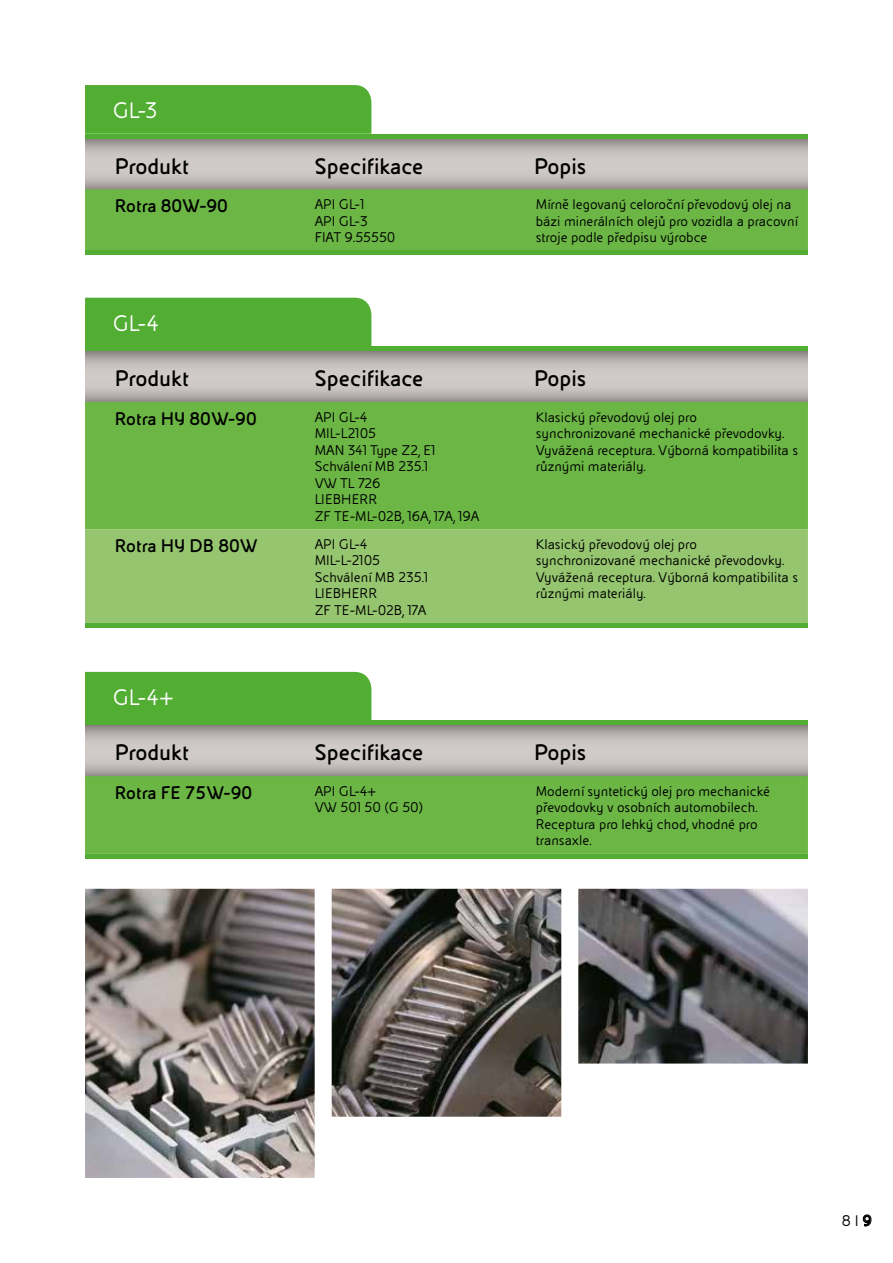
<style>
.page{position:relative;width:893px;height:1263px;background:#fff}
.page>*{position:absolute;margin:0;border:0;box-sizing:border-box;transform-origin:0 0}
.t1{font:700 24px "Eni Tab CE";color:#000}
.t2{font:24px "Eni Tab CE";color:#fff}
.t3{font:700 19.5px "Eni Tab CE";color:#000}
.t4{font:16.5px "Eni Tab CE";color:#000}
.t5{font:15px/16.5px "Eni Tab CE";color:#000}
.s1{font-weight:700}
</style>
<div class="page">
<svg style="left:863px;top:1214px;width:8px;height:12px"></svg>
<div style="left:85px;top:298px;width:286px;height:48px;background:#52ae32"></div>
<div style="left:85px;top:85px;width:286px;height:49px;background:#52ae32"></div>
<svg style="left:85px;top:351px;width:723px;height:51px;background:#bcb6b4"></svg>
<svg style="left:85px;top:138px;width:723px;height:51px;background:#bbb7b2"></svg>
<div style="left:85px;top:346px;width:723px;height:5px;background:#52ae32"></div>
<div style="left:85px;top:402px;width:723px;height:127px;background:#6bb644"></div>
<div style="left:85px;top:529px;width:723px;height:94px;background:#95c56e"></div>
<div style="left:85px;top:623px;width:723px;height:5px;background:#52ae32"></div>
<hr style="left:85px;top:134px;width:723px;height:4px;background:#52ae32">
<div style="left:85px;top:189px;width:723px;height:62px;background:#6bb644"></div>
<hr style="left:85px;top:251px;width:723px;height:4px;background:#52ae32">
<div style="left:85px;top:672px;width:286px;height:49px;background:#52ae32"></div>
<svg style="left:85px;top:725px;width:723px;height:51px;background:#bcb6b4"></svg>
<hr style="left:85px;top:721px;width:723px;height:4px;background:#52ae32">
<div style="left:85px;top:776px;width:723px;height:78px;background:#6bb644"></div>
<hr style="left:85px;top:854px;width:723px;height:4px;background:#52ae32">
<img style="left:85px;top:889px;width:723px;height:289px">
<h1 class="t2" style="left:113px;top:98px;width:47px">GL-3</h1>
<h1 class="t1" style="left:115px;top:153px;width:76px">Produkt</h1>
<h1 class="t1" style="left:315px;top:153px;width:110px">Specifikace</h1>
<h1 class="t1" style="left:534px;top:153px;width:53px">Popis</h1>
<h2 class="t3" style="left:115px;top:195px;width:115px">Rotra 80W-90</h2>
<p class="t5" style="left:315px;top:196px;width:82px">API GL-1<br>API GL-3<br>FIAT 9.55550</p>
<p class="t5" style="left:536px;top:196px;width:263px">Mírně legovaný celoroční převodový olej na bázi minerálních olejů pro vozidla a pracovní stroje podle předpisu výrobce</p>
<h1 class="t2" style="left:113px;top:311px;width:47px">GL-4</h1>
<h1 class="t1" style="left:115px;top:365px;width:76px">Produkt</h1>
<h1 class="t1" style="left:315px;top:365px;width:110px">Specifikace</h1>
<h1 class="t1" style="left:534px;top:365px;width:53px">Popis</h1>
<h2 class="t3" style="left:115px;top:408px;width:143px">Rotra HY 80W-90</h2>
<p class="t5" style="left:315px;top:409px;width:166px">API GL-4<br>MIL-L2105<br>MAN 341 Type Z2, E1<br>Schválení MB 235.1<br>VW TL 726<br>LIEBHERR<br>ZF TE-ML-02B, 16A, 17A, 19A</p>
<p class="t5" style="left:536px;top:409px;width:264px">Klasický převodový olej pro synchronizované mechanické převodovky.<br>Vyvážená receptura. Výborná kompatibilita s různými materiály.</p>
<h2 class="t3" style="left:115px;top:535px;width:144px">Rotra HY DB 80W</h2>
<p class="t5" style="left:315px;top:536px;width:115px">API GL-4<br>MIL-L-2105<br>Schválení MB 235.1<br>LIEBHERR<br>ZF TE-ML-02B, 17A</p>
<p class="t5" style="left:536px;top:536px;width:264px">Klasický převodový olej pro synchronizované mechanické převodovky.<br>Vyvážená receptura. Výborná kompatibilita s různými materiály.</p>
<h1 class="t2" style="left:113px;top:685px;width:63px">GL-4+</h1>
<h1 class="t1" style="left:115px;top:739px;width:76px">Produkt</h1>
<h1 class="t1" style="left:315px;top:739px;width:110px">Specifikace</h1>
<h1 class="t1" style="left:534px;top:739px;width:53px">Popis</h1>
<h2 class="t3" style="left:115px;top:782px;width:139px">Rotra FE 75W-90</h2>
<p class="t5" style="left:315px;top:783px;width:110px">API GL-4+<br>VW 501 50 (G 50)</p>
<p class="t5" style="left:536px;top:783px;width:236px">Moderní syntetický olej pro mechanické převodovky v osobních automobilech.<br>Receptura pro lehký chod, vhodné pro transaxle.</p>
<p class="t4" style="left:841px;top:1212px;width:32px">8 I <span class="s1">9</span></p>
</div>
